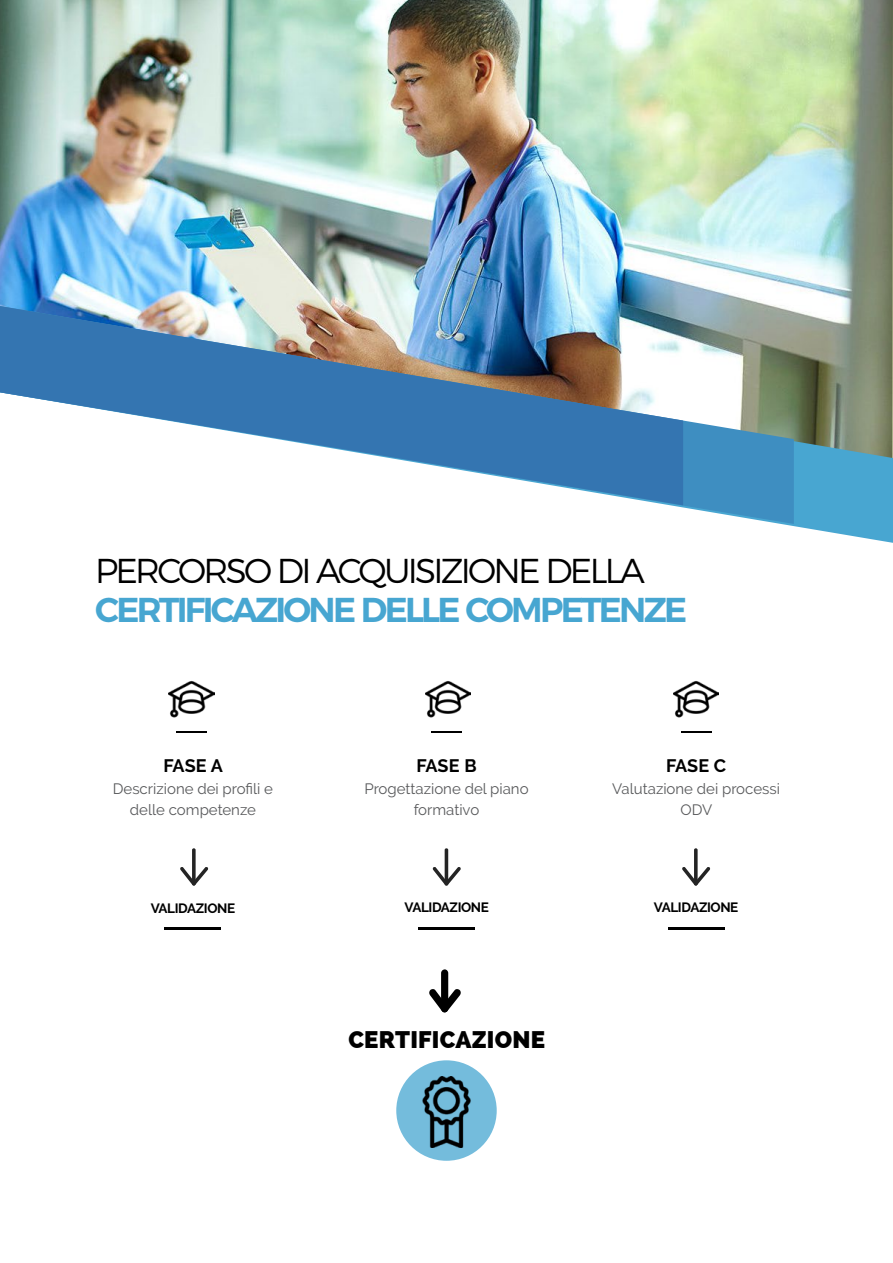
<style>
.page{position:relative;width:893px;height:1263px;background:#fff}
.page>*{position:absolute;margin:0;border:0;box-sizing:border-box;transform-origin:0 0}
.t1{font:600 34.5px "Montserrat";letter-spacing:-.08em;color:#47a6d1}
.t2{font:300 34.5px "Montserrat";letter-spacing:-.08em;color:#000}
.t3{font:800 24px "Raleway";letter-spacing:.01em;color:#000}
.t4{font:700 18px "Raleway";color:#000}
.t5{font:15px/21px "Raleway";color:#58595b;text-align:center}
.t6{font:700 13.5px "Raleway";letter-spacing:-.03em;color:#000}
</style>
<div class="page">
<div style="left:396px;top:1060px;width:101px;height:101px;background:#74bcdc;border-radius:50%"></div>
<img style="left:0;top:0;width:893px;height:306px">
<svg style="left:782px;top:306px;width:111px;height:237px;background:#72999a"></svg>
<svg style="left:669px;top:306px;width:125px;height:218px"></svg>
<img style="left:0;top:306px;width:683px;height:199px">
<img style="left:422px;top:1077px;width:49px;height:70px">
<img style="left:169px;top:681px;width:45px;height:37px">
<img style="left:425px;top:681px;width:46px;height:37px">
<img style="left:673px;top:681px;width:46px;height:37px">
<hr style="left:176px;top:731px;width:31px;height:1px;background:#000">
<hr style="left:165px;top:926px;width:56px;height:3px;background:#000">
<hr style="left:418px;top:926px;width:57px;height:3px;background:#000">
<hr style="left:668px;top:926px;width:56px;height:3px;background:#000">
<hr style="left:432px;top:731px;width:30px;height:1px;background:#000">
<hr style="left:681px;top:731px;width:30px;height:1px;background:#000">
<svg style="left:180px;top:848px;width:28px;height:38px"></svg>
<svg style="left:432px;top:848px;width:29px;height:38px"></svg>
<svg style="left:682px;top:848px;width:28px;height:38px"></svg>
<svg style="left:429px;top:988px;width:32px;height:25px"></svg>
<div style="left:441px;top:969px;width:7px;height:43px;background:#000;border-radius:4px"></div>
<h1 class="t2" style="left:95px;top:543px;width:551px">PERCORSO DI ACQUISIZIONE DELLA</h1>
<h1 class="t1" style="left:95px;top:581px;width:593px">CERTIFICAZIONE DELLE COMPETENZE</h1>
<p class="t4" style="left:163px;top:755px;width:61px">FASE A</p>
<p class="t4" style="left:416px;top:755px;width:62px">FASE B</p>
<p class="t4" style="left:666px;top:755px;width:62px">FASE C</p>
<p class="t5" style="left:113px;top:778px;width:162px">Descrizione dei profili e delle competenze</p>
<p class="t5" style="left:364px;top:778px;width:166px">Progettazione del piano formativo</p>
<p class="t5" style="left:612px;top:778px;width:169px">Valutazione dei processi<br>ODV</p>
<p class="t6" style="left:151px;top:901px;width:86px">VALIDAZIONE</p>
<p class="t6" style="left:405px;top:899px;width:86px">VALIDAZIONE</p>
<h2 class="t3" style="left:348px;top:1025px;width:198px">CERTIFICAZIONE</h2>
<p class="t6" style="left:654px;top:899px;width:86px">VALIDAZIONE</p>
</div>
